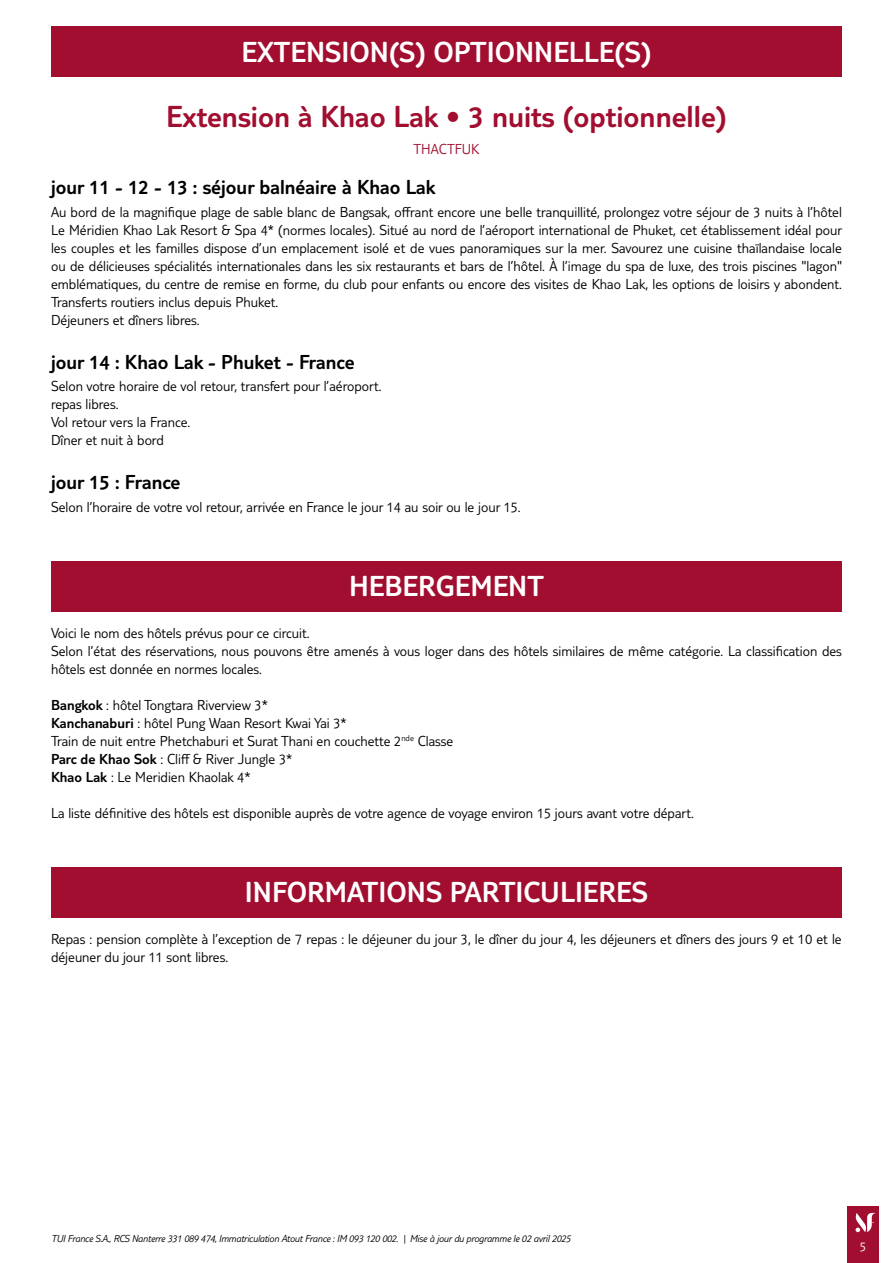
<style>
.page{position:relative;width:893px;height:1263px;background:#fff}
.page>*{position:absolute;margin:0;border:0;box-sizing:border-box;transform-origin:0 0}
.t1{font:300 31.5px "TUI Type";color:#a10e2f}
.t2{font:300 30px "TUI Type";color:#fff}
.t3{font:300 21px "TUI Type";color:#000}
.t4{font:300 15px/18px "TUI Type";color:#000}
.t5{font:300 15px "TUI Type";color:#a10e2f}
.t6{font:300 13.5px "TUI Type";color:#fff}
.t7{font:italic 300 10.5px "TUI Type";letter-spacing:-.02em;color:#000}
.s1{font-style:inherit}
</style>
<div class="page">
<div style="left:847px;top:1206px;width:32px;height:57px;background:#a10e2f"></div>
<svg style="left:855px;top:1213px;width:21px;height:19px"></svg>
<div style="left:51px;top:27px;width:791px;height:50px;background:#a10e2f"></div>
<div style="left:51px;top:561px;width:791px;height:50px;background:#a10e2f"></div>
<div style="left:51px;top:867px;width:791px;height:51px;background:#a10e2f"></div>
<h2 class="t2" style="left:242px;top:35px;width:411px">EXTENSION(S) OPTIONNELLE(S)</h2>
<h1 class="t1" style="left:166px;top:98px;width:562px">Extension à Khao Lak • 3 nuits (optionnelle)</h1>
<p class="t5" style="left:414px;top:141px;width:67px">THACTFUK</p>
<h3 class="t3" style="left:51px;top:175px;width:386px">jour 11 - 12 - 13 : séjour balnéaire à Khao Lak</h3>
<p class="t4" style="left:51px;top:202px;width:793px">Au bord de la magnifique plage de sable blanc de Bangsak, offrant encore une belle tranquillité, prolongez votre séjour de 3 nuits à l’hôtel Le Méridien Khao Lak Resort &amp; Spa 4* (normes locales). Situé au nord de l’aéroport international de Phuket, cet établissement idéal pour les couples et les familles dispose d’un emplacement isolé et de vues panoramiques sur la mer. Savourez une cuisine thaïlandaise locale ou de délicieuses spécialités internationales dans les six restaurants et bars de l’hôtel. À l’image du spa de luxe, des trois piscines "lagon" emblématiques, du centre de remise en forme, du club pour enfants ou encore des visites de Khao Lak, les options de loisirs y abondent.<br>Transferts routiers inclus depuis Phuket.<br>Déjeuners et dîners libres.</p>
<h3 class="t3" style="left:51px;top:350px;width:305px">jour 14 : Khao Lak - Phuket - France</h3>
<p class="t4" style="left:51px;top:377px;width:332px">Selon votre horaire de vol retour, transfert pour l’aéroport. repas libres.<br>Vol retour vers la France.<br>Dîner et nuit à bord</p>
<h3 class="t3" style="left:51px;top:470px;width:131px">jour 15 : France</h3>
<p class="t4" style="left:51px;top:497px;width:471px">Selon l’horaire de votre vol retour, arrivée en France le jour 14 au soir ou le jour 15.</p>
<h2 class="t2" style="left:349px;top:569px;width:196px">HEBERGEMENT</h2>
<p class="t4" style="left:51px;top:624px;width:792px">Voici le nom des hôtels prévus pour ce circuit.<br>Selon l’état des réservations, nous pouvons être amenés à vous loger dans des hôtels similaires de même catégorie. La classification des hôtels est donnée en normes locales.</p>
<p class="t4" style="left:51px;top:696px;width:404px"><span class="s1">Bangkok</span> : hôtel Tongtara Riverview 3*<br><span class="s1">Kanchanaburi</span> : hôtel Pung Waan Resort Kwai Yai 3*<br>Train de nuit entre Phetchaburi et Surat Thani en couchette 2<sup>nde</sup> Classe <span class="s1">Parc de Khao Sok</span> : Cliff &amp; River Jungle 3*<br><span class="s1">Khao Lak</span> : Le Meridien Khaolak 4*</p>
<p class="t4" style="left:51px;top:804px;width:644px">La liste définitive des hôtels est disponible auprès de votre agence de voyage environ 15 jours avant votre départ.</p>
<h2 class="t2" style="left:245px;top:875px;width:405px">INFORMATIONS PARTICULIERES</h2>
<p class="t4" style="left:51px;top:930px;width:792px">Repas : pension complète à l’exception de 7 repas : le déjeuner du jour 3, le dîner du jour 4, les déjeuners et dîners des jours 9 et 10 et le déjeuner du jour 11 sont libres.</p>
<p class="t7" style="left:51px;top:1232px;width:521px">TUI France S.A., RCS Nanterre 331 089 474, Immatriculation Atout France : IM 093 120 002. | Mise à jour du programme le 02 avril 2025</p>
<p class="t6" style="left:860px;top:1239px;width:8px">5</p>
</div>
